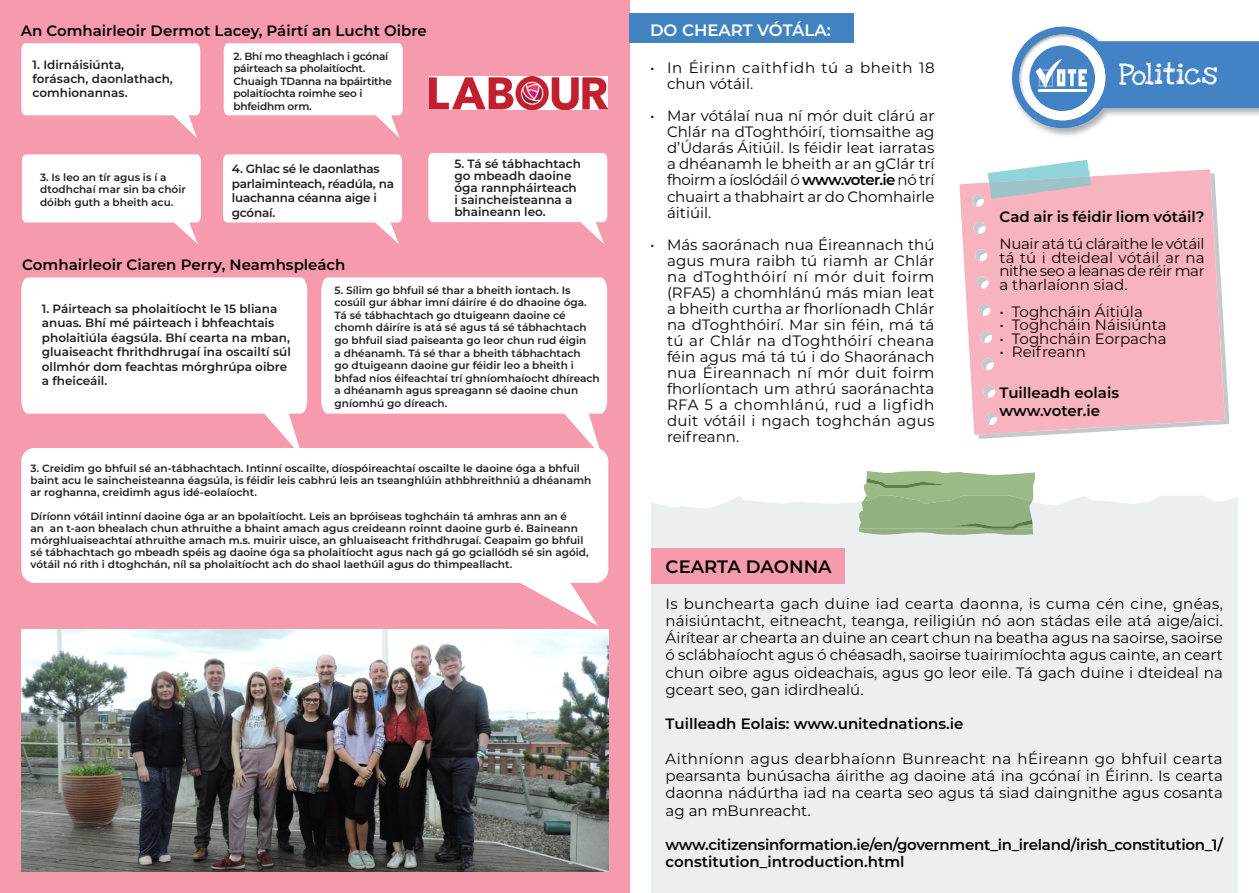
<style>
.page{position:relative;width:1259px;height:893px;background:#fff}
.page>*{position:absolute;margin:0;border:0;box-sizing:border-box;transform-origin:0 0}
.t1{font:21px "Love Ya Like A Sister";color:#fff}
.t2{font:600 18px "Montserrat";color:#040503}
.t3{font:600 16.5px "Montserrat";color:#fff}
.t4{font:15px/16px "Montserrat";color:#040503;text-align:justify}
.t5{font:600 15px "Montserrat";color:#040503}
.t6{font:600 15px/17.2px "Montserrat";letter-spacing:-.02em;color:#040503}
.t7{font:15px/16px "Montserrat";letter-spacing:.04em;color:#040503}
.t8{font:600 12px/14.4px "Montserrat";color:#231f20}
.t9{font:600 12px/14.4px "Montserrat";letter-spacing:-.02em;color:#231f20}
.t10{font:600 10.5px/12.6px "Montserrat";color:#231f20}
.t11{font:600 10.5px/12.6px "Montserrat";letter-spacing:-.02em;color:#231f20}
.s1{font-weight:600}
</style>
<div class="page">
<svg style="left:651px;top:496px;width:586px;height:32px;fill:#eceff0"></svg>
<div style="left:651px;top:528px;width:586px;height:365px;background:#eceff0"></div>
<svg style="left:859px;top:471px;width:176px;height:64px;background:#9bb78b"></svg>
<div style="left:0;top:0;width:629px;height:893px;background:#f59bad"></div>
<div style="left:629px;top:13px;width:224px;height:30px;background:#4182c1"></div>
<svg style="left:21px;top:43px;width:179px;height:95px"></svg>
<svg style="left:22px;top:154px;width:179px;height:90px"></svg>
<svg style="left:224px;top:43px;width:179px;height:95px"></svg>
<svg style="left:223px;top:154px;width:179px;height:90px"></svg>
<svg style="left:428px;top:153px;width:179px;height:91px"></svg>
<svg style="left:21px;top:277px;width:286px;height:171px;fill:#fff"></svg>
<svg style="left:21px;top:448px;width:587px;height:178px;fill:#fff"></svg>
<img style="left:429px;top:76px;width:179px;height:33px">
<svg style="left:321px;top:277px;width:286px;height:176px;fill:#fff"></svg>
<img style="left:1011px;top:76px;width:1px;height:12px">
<svg style="left:1012px;top:27px;width:247px;height:101px"></svg>
<hr style="left:1038px;top:89px;width:49px;height:3px;background:#fff">
<img style="left:21px;top:629px;width:587px;height:243px">
<div style="left:651px;top:548px;width:193px;height:36px;background:#f59bad"></div>
<svg style="left:978px;top:352px;width:251px;height:87px"></svg>
<svg style="left:959px;top:169px;width:266px;height:266px;background:#f5b9c4"></svg>
<svg style="left:987px;top:160px;width:104px;height:39px"></svg>
<p class="t5" style="left:21px;top:20px;width:408px">An Comhairleoir Dermot Lacey, Páirtí an Lucht Oibre</p>
<p class="t8" style="left:33px;top:57px;width:142px">1. Idirnáisiúnta, forásach, daonlathach, comhionannas.</p>
<p class="t11" style="left:233px;top:49px;width:160px">2. Bhí mo theaghlach i gcónaí páirteach sa pholaitíocht.<br>Chuaigh TDanna na bpáirtithe polaitíochta roimhe seo i bhfeidhm orm.</p>
<p class="t10" style="left:40px;top:170px;width:147px">3. Is leo an tír agus is í a dtodhchaí mar sin ba chóir dóibh guth a bheith acu.</p>
<p class="t9" style="left:232px;top:161px;width:164px">4. Ghlac sé le daonlathas parlaiminteach, réadúla, na luachanna céanna aige i gcónaí.</p>
<p class="t5" style="left:22px;top:254px;width:325px">Comhairleoir Ciaren Perry, Neamhspleách</p>
<p class="t8" style="left:454px;top:157px;width:128px;line-height:12px">5. Tá sé tábhachtach go mbeadh daoine óga rannpháirteach i saincheisteanna a bhaineann leo.</p>
<p class="t8" style="left:42px;top:301px;width:250px">1. Páirteach sa pholaitíocht le 15 bliana anuas. Bhí mé páirteach i bhfeachtais pholaitiúla éagsúla. Bhí cearta na mban, gluaiseacht fhrithdhrugaí ina oscailtí súl ollmhór dom feachtas mórghrúpa oibre a fheiceáil.</p>
<p class="t10" style="left:334px;top:283px;width:267px">5. Sílim go bhfuil sé thar a bheith iontach. Is cosúil gur ábhar imní dáiríre é do dhaoine óga.<br>Tá sé tábhachtach go dtuigeann daoine cé chomh dáiríre is atá sé agus tá sé tábhachtach go bhfuil siad paiseanta go leor chun rud éigin<br>a dhéanamh. Tá sé thar a bheith tábhachtach<br>go dtuigeann daoine gur féidir leo a bheith i bhfad níos éifeachtaí trí ghníomhaíocht dhíreach a dhéanamh agus spreagann sé daoine chun gníomhú go díreach.</p>
<p class="t10" style="left:31px;top:461px;width:562px;line-height:12px">3. Creidim go bhfuil sé an-tábhachtach. Intinní oscailte, díospóireachtaí oscailte le daoine óga a bhfuil baint acu le saincheisteanna éagsúla, is féidir leis cabhrú leis an tseanghlúin athbhreithniú a dhéanamh ar roghanna, creidimh agus idé-eolaíocht.</p>
<p class="t10" style="left:31px;top:509px;width:559px;line-height:12px">Díríonn vótáil intinní daoine óga ar an bpolaitíocht. Leis an bpróiseas toghcháin tá amhras ann an é<br>an an t-aon bhealach chun athruithe a bhaint amach agus creideann roinnt daoine gurb é. Baineann mórghluaiseachtaí athruithe amach m.s. muirir uisce, an ghluaiseacht frithdhrugaí. Ceapaim go bhfuil sé tábhachtach go mbeadh spéis ag daoine óga sa pholaitíocht agus nach gá go gciallódh sé sin agóid, vótáil nó rith i dtoghchán, níl sa pholaitíocht ach do shaol laethúil agus do thimpeallacht.</p>
<p class="t3" style="left:650px;top:18px;width:182px">DO CHEART VÓTÁLA:</p>
<p class="t7" style="left:667px;top:59px;width:269px;text-indent:-17px">• In Éirinn caithfidh tú a bheith 18 chun vótáil.</p>
<p class="t4" style="left:667px;top:107px;width:269px;text-indent:-17px">• Mar vótálaí nua ní mór duit clárú ar Chlár na dToghthóirí, tiomsaithe ag d’Údarás Áitiúil. Is féidir leat iarratas a dhéanamh le bheith ar an gClár trí fhoirm a íoslódáil ó <span class="s1">www.voter.ie</span> nó trí chuairt a thabhairt ar do Chomhairle áitiúil.</p>
<p class="t4" style="left:667px;top:236px;width:269px;text-indent:-17px">• Más saoránach nua Éireannach thú agus mura raibh tú riamh ar Chlár na dToghthóirí ní mór duit foirm (RFA5) a chomhlánú más mian leat a bheith curtha ar fhorlíonadh Chlár na dToghthóirí. Mar sin féin, má tá tú ar Chlár na dToghthóirí cheana féin agus má tá tú i do Shaoránach nua Éireannach ní mór duit foirm fhorlíontach um athrú saoránachta RFA 5 a chomhlánú, rud a ligfidh duit vótáil i ngach toghchán agus reifreann.</p>
<p class="t1" style="left:1119px;top:57px;width:100px">Politics</p>
<p class="t5" style="left:999px;top:206px;width:207px">Cad air is féidir liom vótáil?</p>
<p class="t4" style="left:999px;top:236px;width:207px;line-height:13.5px">Nuair atá tú cláraithe le vótáil tá tú i dteideal vótáil ar na nithe seo a leanas de réir mar a tharlaíonn siad.</p>
<p class="t4" style="left:999px;top:303px;width:145px">• Toghcháin Áitiúla</p>
<p class="t4" style="left:999px;top:316px;width:169px">• Toghcháin Náisiúnta</p>
<p class="t4" style="left:999px;top:330px;width:168px">• Toghcháin Eorpacha</p>
<p class="t4" style="left:999px;top:343px;width:88px">• Reifreann</p>
<p class="t5" style="left:999px;top:382px;width:121px">Tuilleadh eolais</p>
<p class="t5" style="left:999px;top:400px;width:102px">www.voter.ie</p>
<p class="t2" style="left:665px;top:554px;width:168px">CEARTA DAONNA</p>
<p class="t4" style="left:665px;top:594px;width:559px;line-height:17.2px">Is bunchearta gach duine iad cearta daonna, is cuma cén cine, gnéas, náisiúntacht, eitneacht, teanga, reiligiún nó aon stádas eile atá aige/aici.<br>Áirítear ar chearta an duine an ceart chun na beatha agus na saoirse, saoirse ó sclábhaíocht agus ó chéasadh, saoirse tuairimíochta agus cainte, an ceart chun oibre agus oideachais, agus go leor eile. Tá gach duine i dteideal na gceart seo, gan idirdhealú.</p>
<p class="t5" style="left:665px;top:713px;width:299px">Tuilleadh Eolais: www.unitednations.ie</p>
<p class="t4" style="left:665px;top:749px;width:559px;line-height:17.2px">Aithníonn agus dearbhaíonn Bunreacht na hÉireann go bhfuil cearta pearsanta bunúsacha áirithe ag daoine atá ina gcónaí in Éirinn. Is cearta daonna nádúrtha iad na cearta seo agus tá siad daingnithe agus cosanta ag an mBunreacht.</p>
<p class="t6" style="left:665px;top:835px;width:559px">www.citizensinformation.ie/en/government_in_ireland/irish_constitution_1/ constitution_introduction.html</p>
</div>
